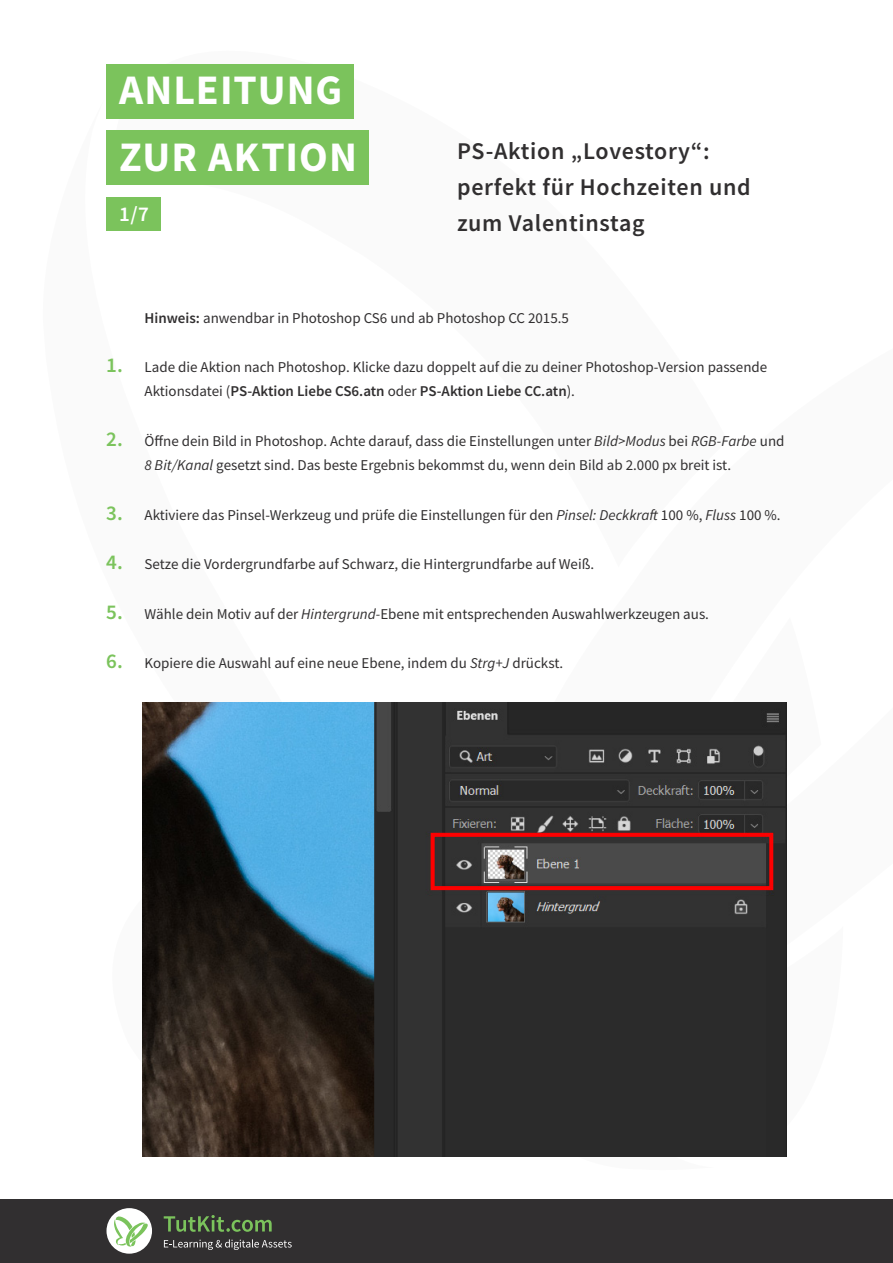
<style>
.page{position:relative;width:893px;height:1263px;background:#fff}
.page>*{position:absolute;margin:0;border:0;box-sizing:border-box;transform-origin:0 0}
.t1{font:700 42px/66.8px "Source Sans Pro";letter-spacing:.025em;color:#fff}
.t2{font:600 24px/36px "Source Sans Pro";letter-spacing:.03em;color:#312f30}
.t3{font:600 21px "Source Sans Pro";color:#fff}
.Liste{font:15px/24px "Source Sans Pro";color:#312f30}
.s1{font-weight:600}
.s2{font-weight:600;font-size:21px;color:#7bc35c}
.s3{font-style:italic}
</style>
<div class="page">
<div style="left:106px;top:64px;width:248px;height:55px;background:#7bc35c"></div>
<div style="left:106px;top:131px;width:262px;height:54px;background:#7bc35c"></div>
<div style="left:106px;top:197px;width:55px;height:34px;background:#7bc35c"></div>
<div style="left:0;top:1199px;width:893px;height:64px;background:#312f30"></div>
<div style="left:106px;top:1208px;width:46px;height:46px;background:#fff;border-radius:50%"></div>
<svg style="left:114px;top:1216px;width:35px;height:30px"></svg>
<svg style="left:164px;top:1239px;width:128px;height:11px"></svg>
<svg style="left:164px;top:1215px;width:108px;height:17px"></svg>
<img style="left:142px;top:702px;width:645px;height:455px">
<h1 class="t1" style="left:119px;top:56px;width:239px">ANLEITUNG<br>ZUR AKTION</h1>
<h3 class="t3" style="left:119px;top:201px;width:32px">1/7</h3>
<h2 class="t2" style="left:457px;top:133px;width:295px">PS-Aktion „Lovestory“: perfekt für Hochzeiten und zum Valentinstag</h2>
<p class="Liste" style="left:145px;top:306px;width:426px"><span class="s1">Hinweis:</span> anwendbar in Photoshop CS6 und ab Photoshop CC 2015.5</p>
<p class="Liste" style="left:145px;top:355px;width:624px;text-indent:-38px"><span class="s2">1.</span> Lade die Aktion nach Photoshop. Klicke dazu doppelt auf die zu deiner Photoshop-Version passende<br>Aktionsdatei (<span class="s1">PS-Aktion Liebe CS6.atn</span> oder <span class="s1">PS-Aktion Liebe CC.atn</span>).</p>
<p class="Liste" style="left:145px;top:429px;width:641px;text-indent:-38px"><span class="s2">2.</span> Öffne dein Bild in Photoshop. Achte darauf, dass die Einstellungen unter <span class="s3">Bild&gt;Modus</span> bei <span class="s3">RGB-Farbe</span> und<br><span class="s3">8 Bit/Kanal</span> gesetzt sind. Das beste Ergebnis bekommst du, wenn dein Bild ab 2.000 px breit ist.</p>
<p class="Liste" style="left:106px;top:502px;width:676px"><span class="s2">3.</span> Aktiviere das Pinsel-Werkzeug und prüfe die Einstellungen für den <span class="s3">Pinsel: Deckkraft</span> 100 %, <span class="s3">Fluss</span> 100 %.</p>
<p class="Liste" style="left:106px;top:552px;width:489px"><span class="s2">4.</span> Setze die Vordergrundfarbe auf Schwarz, die Hintergrundfarbe auf Weiß.</p>
<p class="Liste" style="left:106px;top:601px;width:604px"><span class="s2">5.</span> Wähle dein Motiv auf der <span class="s3">Hintergrund-</span>Ebene mit entsprechenden Auswahlwerkzeugen aus.</p>
<p class="Liste" style="left:106px;top:651px;width:458px"><span class="s2">6.</span> Kopiere die Auswahl auf eine neue Ebene, indem du <span class="s3">Strg+J</span> drückst.</p>
</div>
